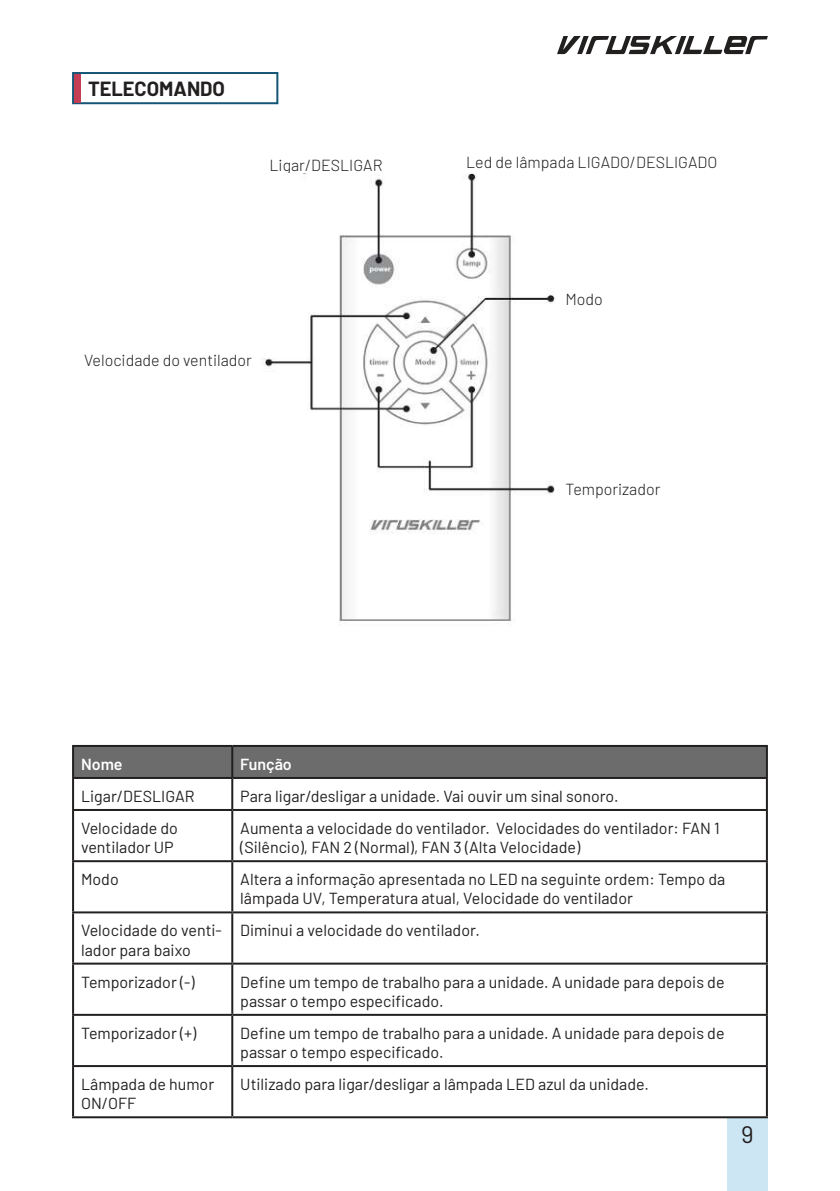
<style>
.page{position:relative;width:840px;height:1191px;background:#fff}
.page>*{position:absolute;margin:0;border:0;box-sizing:border-box;transform-origin:0 0}
.t1{font:24px "Barlow";color:#221f1f}
.t2{font:700 20px "Barlow";color:#221f1f}
.t3{font:16px/19.2px "Barlow";color:#221f1f}
.t4{font:300 16px "Barlow";color:#221f1f}
.t5{font:600 16px "Barlow";color:#fff}
</style>
<div class="page">
<div style="left:726px;top:1119px;width:41px;height:72px;background:#cce6f4"></div>
<div style="left:74px;top:747px;width:691px;height:30px;background:#6c6c6c"></div>
<hr style="left:72px;top:745px;width:160px;height:2px;background:#221f1f">
<hr style="left:72px;top:747px;width:2px;height:30px;background:#221f1f">
<hr style="left:232px;top:745px;width:535px;height:2px;background:#221f1f">
<hr style="left:231px;top:747px;width:2px;height:30px;background:#221f1f">
<hr style="left:765px;top:747px;width:2px;height:30px;background:#221f1f">
<hr style="left:72px;top:777px;width:160px;height:2px;background:#221f1f">
<hr style="left:72px;top:779px;width:2px;height:30px;background:#221f1f">
<hr style="left:232px;top:777px;width:535px;height:2px;background:#221f1f">
<hr style="left:231px;top:779px;width:2px;height:30px;background:#221f1f">
<hr style="left:765px;top:779px;width:2px;height:30px;background:#221f1f">
<hr style="left:72px;top:809px;width:160px;height:2px;background:#221f1f">
<hr style="left:72px;top:811px;width:2px;height:49px;background:#221f1f">
<hr style="left:232px;top:809px;width:535px;height:2px;background:#221f1f">
<hr style="left:231px;top:811px;width:2px;height:49px;background:#221f1f">
<hr style="left:765px;top:811px;width:2px;height:49px;background:#221f1f">
<hr style="left:72px;top:860px;width:160px;height:2px;background:#221f1f">
<hr style="left:72px;top:862px;width:2px;height:49px;background:#221f1f">
<hr style="left:232px;top:860px;width:535px;height:2px;background:#221f1f">
<hr style="left:231px;top:862px;width:2px;height:49px;background:#221f1f">
<hr style="left:765px;top:862px;width:2px;height:49px;background:#221f1f">
<hr style="left:72px;top:911px;width:160px;height:2px;background:#221f1f">
<hr style="left:72px;top:913px;width:2px;height:49px;background:#221f1f">
<hr style="left:232px;top:911px;width:535px;height:2px;background:#221f1f">
<hr style="left:231px;top:913px;width:2px;height:49px;background:#221f1f">
<hr style="left:765px;top:913px;width:2px;height:49px;background:#221f1f">
<hr style="left:72px;top:962px;width:160px;height:2px;background:#221f1f">
<hr style="left:72px;top:964px;width:2px;height:49px;background:#221f1f">
<hr style="left:232px;top:962px;width:535px;height:2px;background:#221f1f">
<hr style="left:231px;top:964px;width:2px;height:49px;background:#221f1f">
<hr style="left:765px;top:964px;width:2px;height:49px;background:#221f1f">
<hr style="left:72px;top:1013px;width:160px;height:2px;background:#221f1f">
<hr style="left:72px;top:1015px;width:2px;height:50px;background:#221f1f">
<hr style="left:232px;top:1013px;width:535px;height:2px;background:#221f1f">
<hr style="left:231px;top:1015px;width:2px;height:50px;background:#221f1f">
<hr style="left:765px;top:1015px;width:2px;height:50px;background:#221f1f">
<hr style="left:72px;top:1065px;width:160px;height:2px;background:#221f1f">
<hr style="left:72px;top:1067px;width:2px;height:49px;background:#221f1f">
<hr style="left:232px;top:1065px;width:535px;height:2px;background:#221f1f">
<hr style="left:231px;top:1067px;width:2px;height:49px;background:#221f1f">
<hr style="left:765px;top:1067px;width:2px;height:49px;background:#221f1f">
<hr style="left:72px;top:1116px;width:160px;height:2px;background:#221f1f">
<hr style="left:232px;top:1116px;width:535px;height:2px;background:#221f1f">
<img style="left:261px;top:173px;width:294px;height:451px">
<div style="left:72px;top:72px;width:206px;height:32px;border:2px solid #155676"></div>
<div style="left:74px;top:74px;width:6px;height:28px;background:#c33d54"></div>
<svg style="left:557px;top:36px;width:210px;height:18px"></svg>
<p class="t2" style="left:88px;top:81px;width:138px">TELECOMANDO</p>
<p class="t4" style="left:269px;top:160px;width:114px">Ligar/DESLIGAR</p>
<p class="t4" style="left:466px;top:156px;width:253px">Led de lâmpada LIGADO/DESLIGADO</p>
<p class="t4" style="left:84px;top:354px;width:169px">Velocidade do ventilador</p>
<p class="t4" style="left:565px;top:293px;width:39px">Modo</p>
<p class="t4" style="left:565px;top:483px;width:96px">Temporizador</p>
<p class="t5" style="left:81px;top:758px;width:43px">Nome</p>
<p class="t5" style="left:240px;top:758px;width:53px">Função</p>
<p class="t3" style="left:81px;top:788px;width:115px">Ligar/DESLIGAR</p>
<p class="t3" style="left:240px;top:788px;width:379px">Para ligar/desligar a unidade. Vai ouvir um sinal sonoro.</p>
<p class="t3" style="left:81px;top:820px;width:98px">Velocidade do ventilador UP</p>
<p class="t3" style="left:240px;top:820px;width:480px">Aumenta a velocidade do ventilador. Velocidades do ventilador: FAN 1 (Silêncio), FAN 2 (Normal), FAN 3 (Alta Velocidade)</p>
<p class="t3" style="left:81px;top:871px;width:39px">Modo</p>
<p class="t3" style="left:240px;top:871px;width:486px">Altera a informação apresentada no LED na seguinte ordem: Tempo da lâmpada UV, Temperatura atual, Velocidade do ventilador</p>
<p class="t3" style="left:81px;top:922px;width:142px">Velocidade do venti&shy;lador para baixo</p>
<p class="t3" style="left:240px;top:922px;width:241px">Diminui a velocidade do ventilador.</p>
<p class="t3" style="left:81px;top:971px;width:115px">Temporizador (-)</p>
<p class="t3" style="left:240px;top:971px;width:485px">Define um tempo de trabalho para a unidade. A unidade para depois de passar o tempo especificado.</p>
<p class="t3" style="left:81px;top:1022px;width:117px">Temporizador (+)</p>
<p class="t3" style="left:240px;top:1022px;width:485px">Define um tempo de trabalho para a unidade. A unidade para depois de passar o tempo especificado.</p>
<p class="t3" style="left:81px;top:1076px;width:134px">Lâmpada de humor<br>ON/OFF</p>
<p class="t3" style="left:240px;top:1076px;width:410px">Utilizado para ligar/desligar a lâmpada LED azul da unidade.</p>
<h1 class="t1" style="left:740px;top:1124px;width:14px">9</h1>
</div>
